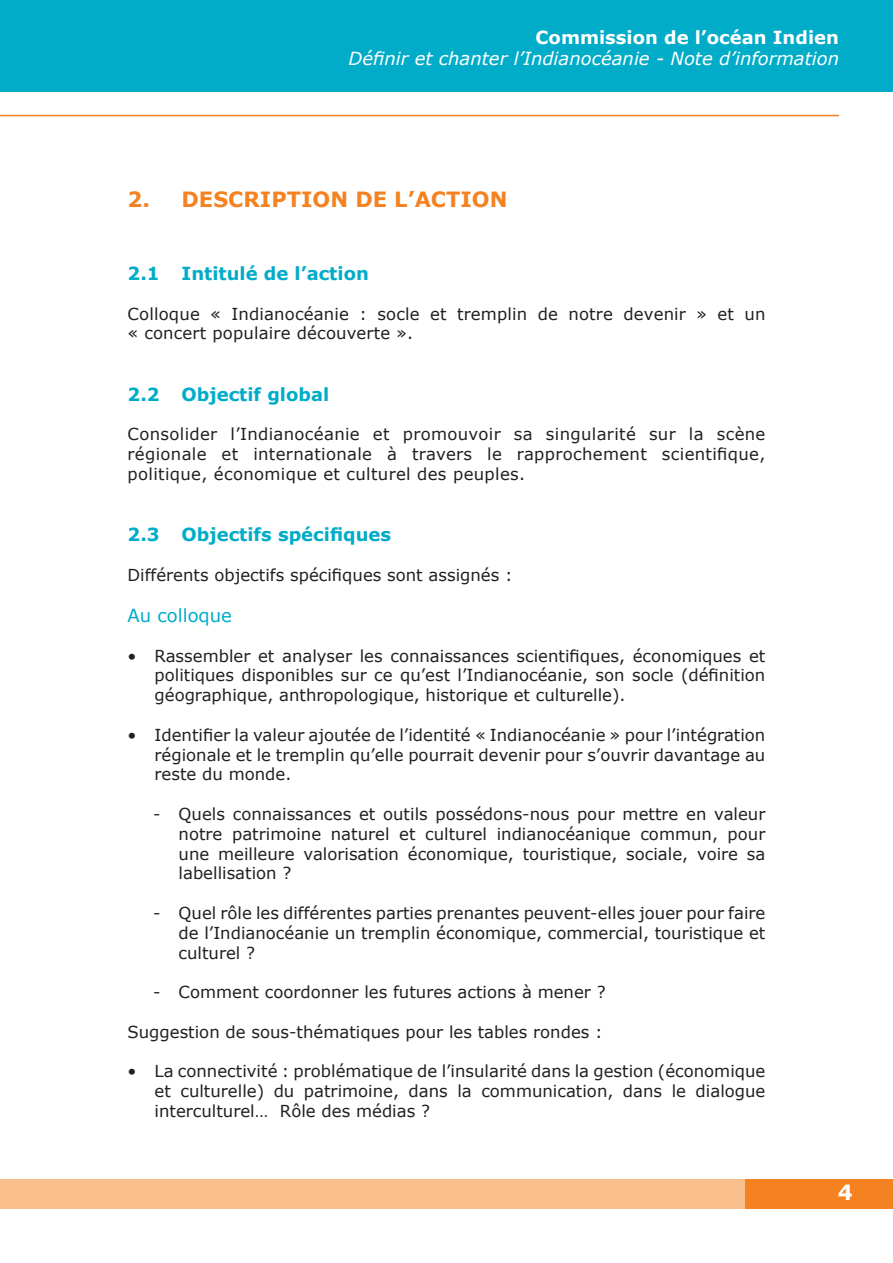
<style>
.page{position:relative;width:893px;height:1263px;background:#fff}
.page>*{position:absolute;margin:0;border:0;box-sizing:border-box;transform-origin:0 0}
.t1{font:700 21px "Verdana";color:#f58220}
.t2{font:700 21px "Verdana";color:#fff}
.t3{font:700 18px "Verdana";color:#00acc8}
.t4{font:italic 18px "Verdana";color:#fff}
.t5{font:700 18px "Verdana";color:#fff}
.t6{font:18px "Verdana";color:#00acc8}
.t7{font:16.5px/19.8px "Verdana";color:#231f20;text-align:justify}
</style>
<div class="page">
<div style="left:0;top:0;width:893px;height:91px;background:#00acc8"></div>
<hr style="left:0;top:115px;width:839px;height:1px;background:#f58220">
<div style="left:0;top:1179px;width:893px;height:30px;background:#f9bf8d"></div>
<div style="left:745px;top:1179px;width:148px;height:30px;background:#f58220"></div>
<p class="t5" style="left:536px;top:24px;width:305px">Commission de l’océan Indien</p>
<p class="t4" style="left:349px;top:46px;width:492px">Définir et chanter l’Indianocéanie - Note d’information</p>
<p class="t1" style="left:128px;top:185px;width:381px">2. DESCRIPTION DE L’ACTION</p>
<p class="t3" style="left:128px;top:261px;width:243px">2.1 Intitulé de l’action</p>
<p class="t7" style="left:128px;top:303px;width:639px">Colloque « Indianocéanie : socle et tremplin de notre devenir » et un « concert populaire découverte ».</p>
<p class="t3" style="left:128px;top:381px;width:203px">2.2 Objectif global</p>
<p class="t7" style="left:128px;top:424px;width:639px">Consolider l’Indianocéanie et promouvoir sa singularité sur la scène régionale et internationale à travers le rapprochement scientifique, politique, économique et culturel des peuples.</p>
<p class="t3" style="left:128px;top:522px;width:265px">2.3 Objectifs spécifiques</p>
<p class="t7" style="left:128px;top:564px;width:387px">Différents objectifs spécifiques sont assignés :</p>
<p class="t6" style="left:128px;top:603px;width:106px">Au colloque</p>
<p class="t7" style="left:155px;top:645px;width:612px;text-indent:-27px">• Rassembler et analyser les connaissances scientifiques, économiques et politiques disponibles sur ce qu’est l’Indianocéanie, son socle (définition géographique, anthropologique, historique et culturelle).</p>
<p class="t7" style="left:155px;top:725px;width:612px;text-indent:-27px">• Identifier la valeur ajoutée de l’identité « Indianocéanie » pour l’intégration régionale et le tremplin qu’elle pourrait devenir pour s’ouvrir davantage au reste du monde.</p>
<p class="t7" style="left:179px;top:804px;width:588px;text-indent:-26px">- Quels connaissances et outils possédons-nous pour mettre en valeur notre patrimoine naturel et culturel indianocéanique commun, pour une meilleure valorisation économique, touristique, sociale, voire sa labellisation ?</p>
<p class="t7" style="left:179px;top:903px;width:588px;text-indent:-26px">- Quel rôle les différentes parties prenantes peuvent-elles jouer pour faire de l’Indianocéanie un tremplin économique, commercial, touristique et culturel ?</p>
<p class="t7" style="left:153px;top:982px;width:454px">- Comment coordonner les futures actions à mener ?</p>
<p class="t7" style="left:128px;top:1022px;width:477px">Suggestion de sous-thématiques pour les tables rondes :</p>
<p class="t7" style="left:155px;top:1061px;width:612px;text-indent:-27px">• La connectivité : problématique de l’insularité dans la gestion (économique et culturelle) du patrimoine, dans la communication, dans le dialogue interculturel… Rôle des médias ?</p>
<p class="t2" style="left:838px;top:1178px;width:16px">4</p>
</div>
